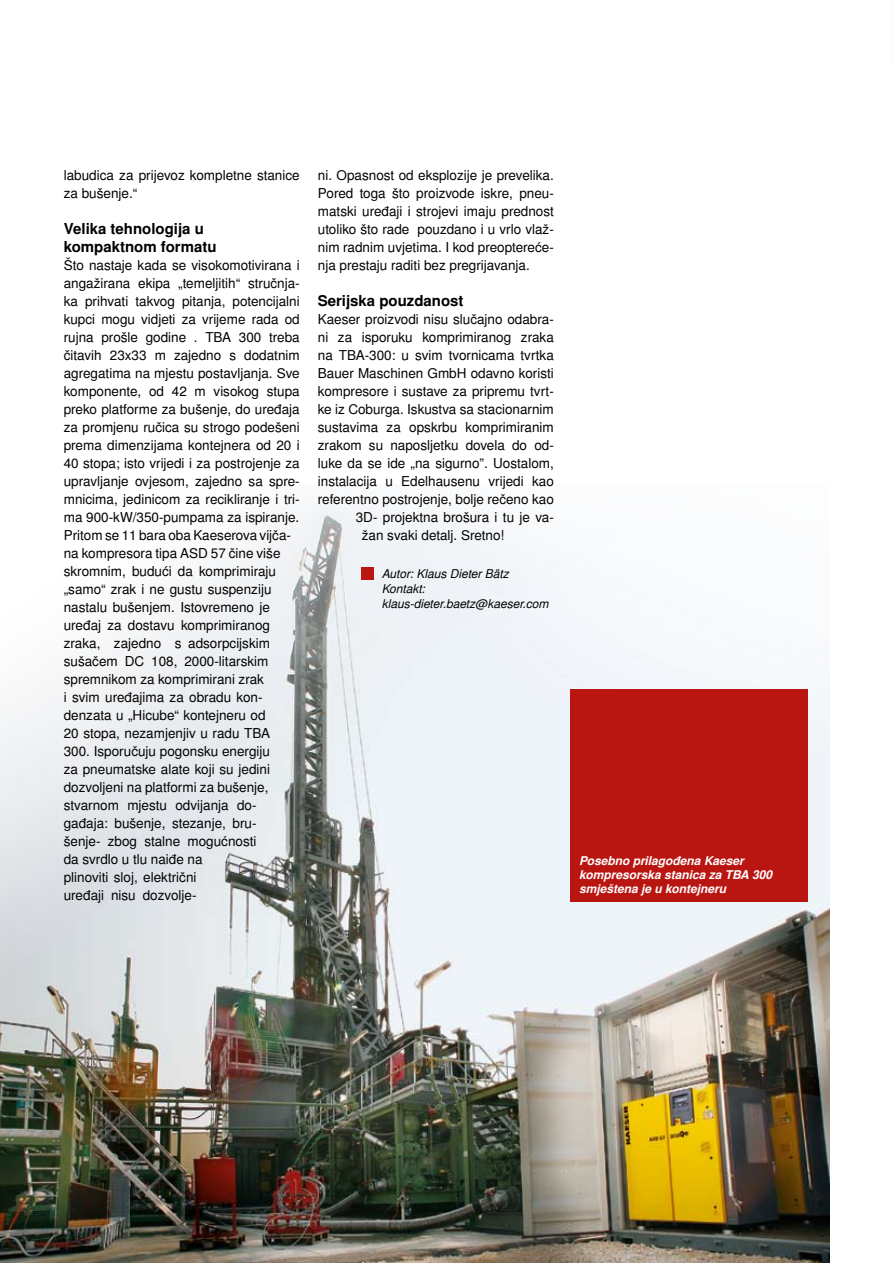
<style>
.page{position:relative;width:893px;height:1263px;background:#fff}
.page>*{position:absolute;margin:0;border:0;box-sizing:border-box;transform-origin:0 0}
.t1{font:700 15px/18px "Nimbus San L";color:#000}
.t2{font:13.5px/18px "Nimbus San L";color:#000}
.t3{font:italic 700 12px/14.2px "Nimbus San L";color:#fff}
.t4{font:italic 12px/15px "Nimbus San L";color:#000}
</style>
<div class="page">
<svg style="left:892px;top:0;width:1px;height:63px"></svg>
<img style="left:0;top:503px;width:829px;height:760px">
<div style="left:570px;top:689px;width:238px;height:212px;background:#b91612"></div>
<div style="left:361px;top:567px;width:13px;height:12px;background:#b91612"></div>
<p class="t2" style="left:64px;top:167px;width:237px">labudica za prijevoz kompletne stanice za bušenje.“</p>
<p class="t1" style="left:64px;top:220px;width:154px">Velika tehnologija u kompaktnom formatu</p>
<p class="t2" style="left:64px;top:257px;width:237px">Što nastaje kada se visokomotivirana i angažirana ekipa „temeljitih“ stručnja&shy;ka prihvati takvog pitanja, potencijalni kupci mogu vidjeti za vrijeme rada od rujna prošle godine . TBA 300 treba čitavih 23x33 m zajedno s dodatnim agregatima na mjestu postavljanja. Sve komponente, od 42 m visokog stupa preko platforme za bušenje, do uređaja za promjenu ručica su strogo podešeni prema dimenzijama kontejnera od 20 i 40 stopa; isto vrijedi i za postrojenje za upravljanje ovjesom, zajedno sa spre&shy;mnicima, jedinicom za recikliranje i tri&shy;ma 900-kW/350-pumpama za ispiranje.<br>Pritom se 11 bara oba Kaeserova vijča&shy;na kompresora tipa ASD 57 čine više skromnim, budući da komprimiraju „samo“ zrak i ne gustu suspenziju nastalu bušenjem. Istovremeno je uređaj za dostavu komprimiranog zraka, zajedno s adsorpcijskim sušačem DC 108, 2000-litarskim spremnikom za komprimirani zrak<br>i svim uređajima za obradu kon&shy;denzata u „Hicube“ kontejneru od<br>20 stopa, nezamjenjiv u radu TBA<br>300. Isporučuju pogonsku energiju<br>za pneumatske alate koji su jedini dozvoljeni na platformi za bušenje, stvarnom mjestu odvijanja do&shy;gađaja: bušenje, stezanje, bru-<br>šenje- zbog stalne mogućnosti<br>da svrdlo u tlu naiđe na<br>plinoviti sloj, električni<br>uređaji nisu dozvolje-</p>
<p class="t2" style="left:318px;top:167px;width:237px;text-align:justify">ni. Opasnost od eksplozije je prevelika.<br>Pored toga što proizvode iskre, pneu&shy;matski uređaji i strojevi imaju prednost utoliko što rade pouzdano i u vrlo vlaž&shy;nim radnim uvjetima. I kod preoptereće&shy;nja prestaju raditi bez pregrijavanja.</p>
<p class="t1" style="left:318px;top:292px;width:147px">Serijska pouzdanost</p>
<p class="t2" style="left:318px;top:311px;width:237px">Kaeser proizvodi nisu slučajno odabra-</p>
<p class="t2" style="left:318px;top:329px;width:237px">ni za isporuku komprimiranog zraka</p>
<p class="t2" style="left:318px;top:347px;width:237px">na TBA-300: u svim tvornicama tvrtka</p>
<p class="t2" style="left:318px;top:365px;width:237px">Bauer Maschinen GmbH odavno koristi</p>
<p class="t2" style="left:318px;top:383px;width:237px">kompresore i sustave za pripremu tvrt-</p>
<p class="t2" style="left:318px;top:401px;width:237px">ke iz Coburga. Iskustva sa stacionarnim</p>
<p class="t2" style="left:318px;top:419px;width:237px">sustavima za opskrbu komprimiranim</p>
<p class="t2" style="left:318px;top:437px;width:237px">zrakom su naposljetku dovela do od-</p>
<p class="t2" style="left:318px;top:455px;width:237px">luke da se ide „na sigurno”. Uostalom,</p>
<p class="t2" style="left:318px;top:473px;width:237px">instalacija u Edelhausenu vrijedi kao</p>
<p class="t2" style="left:318px;top:491px;width:237px">referentno postrojenje, bolje rečeno kao</p>
<p class="t2" style="left:356px;top:509px;width:200px">3D- projektna brošura i tu je va-</p>
<p class="t2" style="left:362px;top:527px;width:144px">žan svaki detalj. Sretno!</p>
<p class="t4" style="left:382px;top:566px;width:168px">Autor: Klaus Dieter Bätz<br>Kontakt: klaus-dieter.baetz@kaeser.com</p>
<p class="t3" style="left:579px;top:853px;width:195px">Posebno prilagođena Kaeser kompresorska stanica za TBA 300 smještena je u kontejneru</p>
</div>
